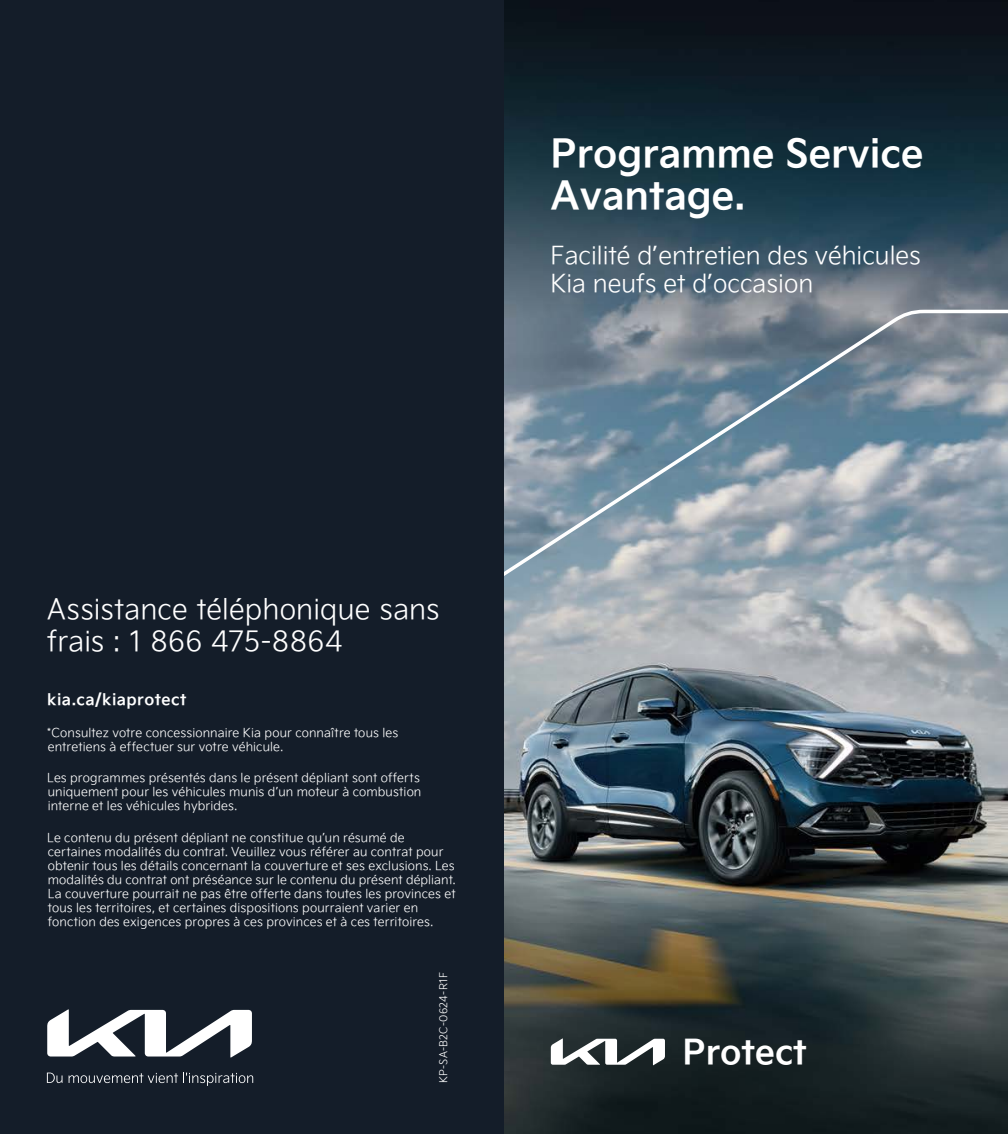
<style>
.page{position:relative;width:1008px;height:1134px;background:#fff}
.page>*{position:absolute;margin:0;border:0;box-sizing:border-box;transform-origin:0 0}
.t1{font:38.5px/42px "Kia Signature OTF Bold";color:#fff}
.t2{font:34.12px "Kia Signature OTF Bold";color:#fff}
.t3{font:28px/31.5px "Kia Signature OTF Light";letter-spacing:.01em;color:#fff}
.t4{font:24.5px/28px "Kia Signature OTF Light";color:#fff}
.t5{font:15.75px "Kia Signature OTF Bold";letter-spacing:.03em;color:#fff}
.t6{font:12.25px/14px "Kia Signature OTF Light";letter-spacing:.01em;color:#fff}
.t7{font:10.5px "Kia Signature OTF Light";letter-spacing:.035em;color:#fff}
</style>
<div class="page">
<img style="left:504px;top:0;width:504px;height:1134px">
<svg style="left:504px;top:308px;width:504px;height:360px"></svg>
<div style="left:0;top:0;width:504px;height:1134px;background:#141d29"></div>
<svg style="left:47px;top:1009px;width:205px;height:49px"></svg>
<svg style="left:47px;top:1073px;width:15px;height:10px"></svg>
<svg style="left:69px;top:1073px;width:184px;height:13px"></svg>
<svg style="left:551px;top:1038px;width:114px;height:27px"></svg>
<h1 class="t1" style="left:551px;top:131px;width:374px">Programme Service<br>Avantage.</h1>
<h3 class="t4" style="left:551px;top:240px;width:372px">Facilit썗 d’entretien des v썗hicules<br>Kia neufs et d’occasion</h3>
<h3 class="t3" style="left:47px;top:592px;width:394px">Assistance t썗l썗phonique sans frais : 1 866 475-8864</h3>
<p class="t5" style="left:47px;top:687px;width:141px">kia.ca/kiaprotect</p>
<p class="t6" style="left:47px;top:725px;width:353px">*Consultez votre concessionnaire Kia pour conna쎂tre tous les entretiens 쌽 effectuer sur votre v썗hicule.</p>
<p class="t6" style="left:47px;top:770px;width:376px">Les programmes pr썗sent썗s dans le pr썗sent d썗pliant sont offerts uniquement pour les v썗hicules munis d’un moteur 쌽 combustion interne et les v썗hicules hybrides.</p>
<p class="t6" style="left:47px;top:830px;width:410px">Le contenu du pr썗sent d썗pliant ne constitue qu’un r썗sum썗 de certaines modalit썗s du contrat. Veuillez vous r썗f썗rer au contrat pour obtenir tous les d썗tails concernant la couverture et ses exclusions. Les modalit썗s du contrat ont pr썗s썗ance sur le contenu du pr썗sent d썗pliant.<br>La couverture pourrait ne pas 썛tre offerte dans toutes les provinces et tous les territoires, et certaines dispositions pourraient varier en fonction des exigences propres 쌽 ces provinces et 쌽 ces territoires.</p>
<p class="t7" style="left:436px;top:1083px;width:112px;rotate:-90deg">KP-SA-B2C-0624-R1F</p>
<h2 class="t2" style="left:683px;top:1026px;width:126px">Protect</h2>
</div>
